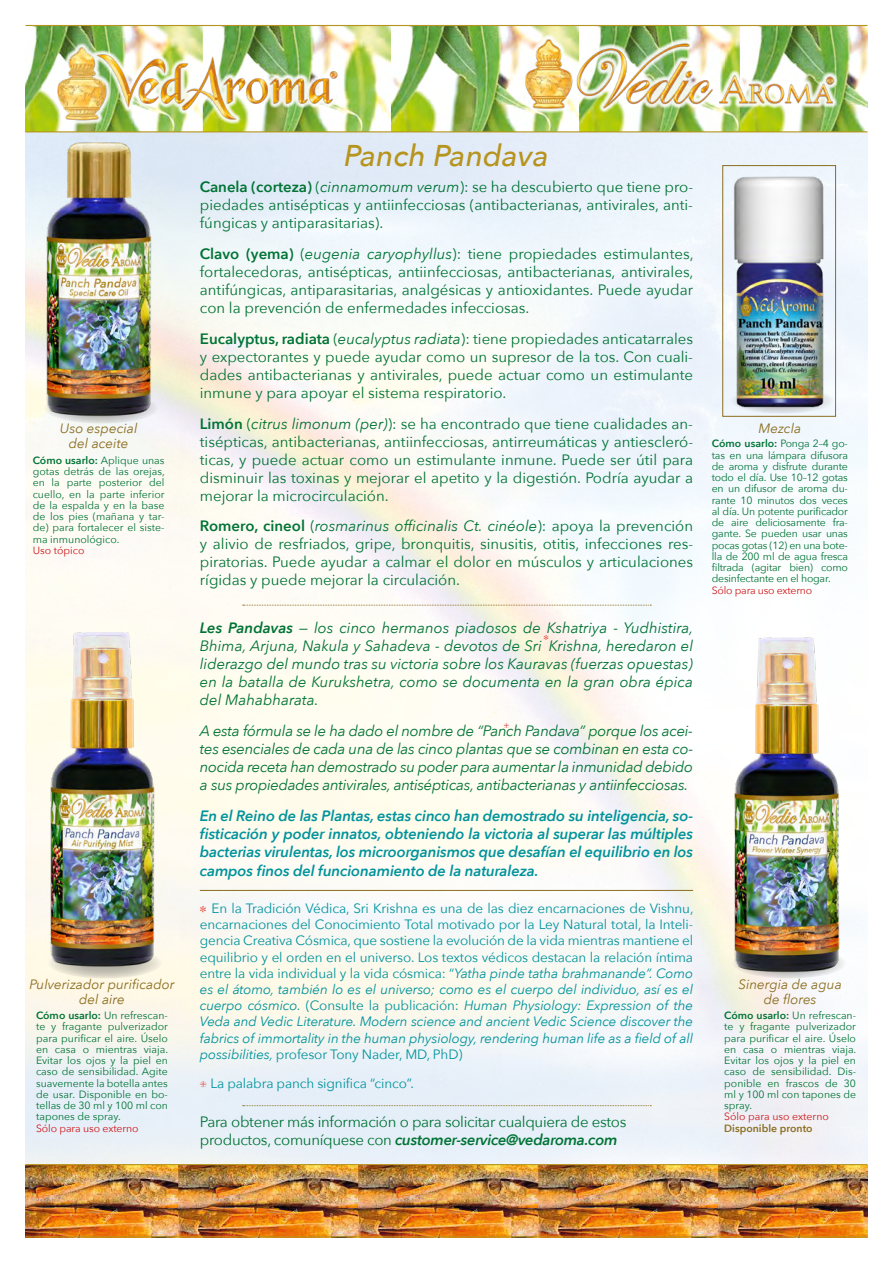
<style>
.page{position:relative;width:893px;height:1263px;background:#fff}
.page>*{position:absolute;margin:0;border:0;box-sizing:border-box;transform-origin:0 0}
.t1{font:italic 500 30px "Avenir Next";color:#b6941d}
.t2{font:15px/18px "Avenir Next";color:#007335;text-align:justify}
.t3{font:italic 15px/18px "Avenir Next";letter-spacing:-.02em;color:#007335;text-align:justify}
.t4{font:italic 600 15px/18.3px "Avenir Next";letter-spacing:-.01em;color:#00939c;text-align:justify}
.t5{font:15px/18px "Avenir Next";letter-spacing:-.02em;color:#007335}
.t6{font:15px "Footnotes OT";color:#cd1719}
.t7{font:13.5px/16.2px "Avenir Next";letter-spacing:-.01em;color:#00939c;text-align:justify}
.t8{font:italic 13.5px/15px "Avenir Next";color:#8a6d1f;text-align:center}
.t9{font:10.5px/11.2px "Avenir Next";color:#007335;text-align:justify}
.t10{font:10.5px "Avenir Next";letter-spacing:-.01em;color:#cd1719}
.t11{font:600 10.5px "Avenir Next";color:#8a6d1f}
.s1{font-weight:600}
.s2{font-style:italic}
.s3{font-family:"Footnotes OT";color:#e33225}
.s4{font-weight:600;font-style:italic}
</style>
<div class="page">
<img style="left:26px;top:26px;width:841px;height:105px">
<img style="left:26px;top:1165px;width:841px;height:71px">
<hr style="left:26px;top:1164px;width:841px;height:1px;background:#b6941d">
<hr style="left:26px;top:1236px;width:841px;height:1px;background:#b6941d">
<hr style="left:26px;top:131px;width:841px;height:1px;background:#b6941d">
<hr style="left:26px;top:25px;width:841px;height:1px;background:#b6941d">
<svg style="left:243px;top:605px;width:408px;height:1px"></svg>
<hr style="left:200px;top:890px;width:493px;height:1px;background:#8a6d1f">
<svg style="left:243px;top:1105px;width:408px;height:1px"></svg>
<svg style="left:44px;top:393px;width:115px;height:31px"></svg>
<img style="left:42px;top:130px;width:114px;height:287px">
<img style="left:719px;top:166px;width:121px;height:251px">
<div style="left:722px;top:165px;width:114px;height:251px;border:1px solid #8a6d1f"></div>
<svg style="left:48px;top:947px;width:114px;height:31px"></svg>
<img style="left:45px;top:629px;width:115px;height:344px">
<svg style="left:732px;top:947px;width:114px;height:31px"></svg>
<img style="left:730px;top:629px;width:114px;height:344px">
<div style="left:520px;top:34px;width:319px;height:80px;background:#fff;opacity:.9"></div>
<img style="left:525px;top:39px;width:310px;height:70px">
<div style="left:52px;top:43px;width:291px;height:82px;background:#fff;opacity:.9"></div>
<img style="left:55px;top:46px;width:285px;height:76px">
<p class="t8" style="left:60px;top:420px;width:79px">Uso especial del aceite</p>
<p class="t9" style="left:33px;top:454px;width:134px"><span class="s1">Cómo usarlo:</span> Aplique unas gotas detrás de las orejas, en la parte posterior del cuello, en la parte inferior de la espalda y en la base de los pies (mañana y tar&shy;de) para fortalecer el siste&shy;ma inmunológico.</p>
<p class="t10" style="left:33px;top:541px;width:53px">Uso tópico</p>
<p class="t8" style="left:29px;top:976px;width:147px">Pulverizador purificador del aire</p>
<p class="t9" style="left:36px;top:1009px;width:134px"><span class="s1">Cómo usarlo:</span> Un refrescan&shy;te y fragante pulverizador para purificar el aire. Úselo en casa o mientras viaja.<br>Evitar los ojos y la piel en caso de sensibilidad. Agite suavemente la botella antes de usar. Disponible en bo&shy;tellas de 30 ml y 100 ml con tapones de spray.</p>
<p class="t10" style="left:36px;top:1119px;width:104px">Sólo para uso externo</p>
<h1 class="t1" style="left:344px;top:130px;width:206px">Panch Pandava</h1>
<p class="t2" style="left:200px;top:177px;width:495px"><span class="s1">Canela (corteza)</span> (<span class="s2">cinnamomum verum</span>): se ha descubierto que tiene pro&shy;piedades antisépticas y antiinfecciosas (antibacterianas, antivirales, anti&shy;fúngicas y antiparasitarias).</p>
<p class="t2" style="left:200px;top:244px;width:495px"><span class="s1">Clavo (yema)</span> (<span class="s2">eugenia caryophyllus</span>): tiene propiedades estimulantes, fortalecedoras, antisépticas, antiinfecciosas, antibacterianas, antivirales, antifúngicas, antiparasitarias, analgésicas y antioxidantes. Puede ayudar con la prevención de enfermedades infecciosas.</p>
<p class="t2" style="left:200px;top:329px;width:495px"><span class="s1">Eucalyptus, radiata</span> (<span class="s2">eucalyptus radiata</span>): tiene propiedades anticatarrales y expectorantes y puede ayudar como un supresor de la tos. Con cuali&shy;dades antibacterianas y antivirales, puede actuar como un estimulante inmune y para apoyar el sistema respiratorio.</p>
<p class="t2" style="left:200px;top:414px;width:495px"><span class="s1">Limón</span> (<span class="s2">citrus limonum (per)</span>): se ha encontrado que tiene cualidades an&shy;tisépticas, antibacterianas, antiinfecciosas, antirreumáticas y antiescleró&shy;ticas, y puede actuar como un estimulante inmune. Puede ser útil para disminuir las toxinas y mejorar el apetito y la digestión. Podría ayudar a mejorar la microcirculación.</p>
<p class="t2" style="left:200px;top:516px;width:495px"><span class="s1">Romero, cineol</span> (<span class="s2">rosmarinus officinalis Ct. cinéole</span>): apoya la prevención y alivio de resfriados, gripe, bronquitis, sinusitis, otitis, infecciones res&shy;piratorias. Puede ayudar a calmar el dolor en músculos y articulaciones rígidas y puede mejorar la circulación.</p>
<p class="t3" style="left:200px;top:618px;width:495px"><span class="s1">Les Pandavas</span> — los cinco hermanos piadosos de Kshatriya - Yudhistira, Bhima, Arjuna, Nakula y Sahadeva - devotos de Sri <sup>a</sup>Krishna, heredaron el liderazgo del mundo tras su victoria sobre los Kauravas (fuerzas opuestas) en la batalla de Kurukshetra, como se documenta en la gran obra épica del Mahabharata.</p>
<p class="t3" style="left:200px;top:721px;width:495px">A esta fórmula se le ha dado el nombre de “Panch Pandava” porque los acei-</p>
<p class="t6" style="left:506px;top:722px;width:6px">b</p>
<p class="t3" style="left:200px;top:739px;width:495px">tes esenciales de cada una de las cinco plantas que se combinan en esta co&shy;nocida receta han demostrado su poder para aumentar la inmunidad debido a sus propiedades antivirales, antisépticas, antibacterianas y antiinfecciosas.</p>
<p class="t4" style="left:200px;top:806px;width:495px">En el Reino de las Plantas, estas cinco han demostrado su inteligencia, so&shy;fisticación y poder innatos, obteniendo la victoria al superar las múltiples bacterias virulentas, los microorganismos que desafían el equilibrio en los campos finos del funcionamiento de la naturaleza.</p>
<p class="t7" style="left:200px;top:900px;width:495px"><span class="s3">A</span> En la Tradición Védica, Sri Krishna es una de las diez encarnaciones de Vishnu, encarnaciones del Conocimiento Total motivado por la Ley Natural total, la Inteli&shy;gencia Creativa Cósmica, que sostiene la evolución de la vida mientras mantiene el equilibrio y el orden en el universo. Los textos védicos destacan la relación íntima entre la vida individual y la vida cósmica: “<span class="s2">Yatha pinde tatha brahmanande”. Como es el átomo, también lo es el universo; como es el cuerpo del individuo, así es el cuerpo cósmico.</span> (Consulte la publicación: <span class="s2">Human Physiology: Expression of the Veda and Vedic Literature. Modern science and ancient Vedic Science discover the fabrics of immortality in the human physiology, rendering human life as a field of all possibilities,</span> profesor Tony Nader, MD, PhD)</p>
<p class="t7" style="left:200px;top:1075px;width:215px"><span class="s3">B</span> La palabra panch significa “cinco”.</p>
<p class="t5" style="left:200px;top:1112px;width:428px">Para obtener más información o para solicitar cualquiera de estos productos, comuníquese con <span class="s4">customer-service@vedaroma.com</span></p>
<p class="t8" style="left:758px;top:420px;width:44px">Mezcla</p>
<p class="t9" style="left:712px;top:438px;width:138px"><span class="s1">Cómo usarlo:</span> Ponga 2–4 go&shy;tas en una lámpara difusora de aroma y disfrute durante todo el día. Use 10–12 gotas en un difusor de aroma du&shy;rante 10 minutos dos veces al día. Un potente purificador de aire deliciosamente fra&shy;gante. Se pueden usar unas pocas gotas (12) en una bote&shy;lla de 200 ml de agua fresca filtrada (agitar bien) como desinfectante en el hogar.</p>
<p class="t10" style="left:712px;top:581px;width:102px">Sólo para uso externo</p>
<p class="t8" style="left:738px;top:976px;width:105px">Sinergia de agua de flores</p>
<p class="t9" style="left:724px;top:1009px;width:134px"><span class="s1">Cómo usarlo:</span> Un refrescan&shy;te y fragante pulverizador para purificar el aire. Úselo en casa o mientras viaja.<br>Evitar los ojos y la piel en caso de sensibilidad. Dis&shy;ponible en frascos de 30 ml y 100 ml con tapones de spray.</p>
<p class="t10" style="left:724px;top:1108px;width:106px">Sólo para uso externo</p>
<p class="t11" style="left:724px;top:1119px;width:90px">Disponible pronto</p>
</div>
